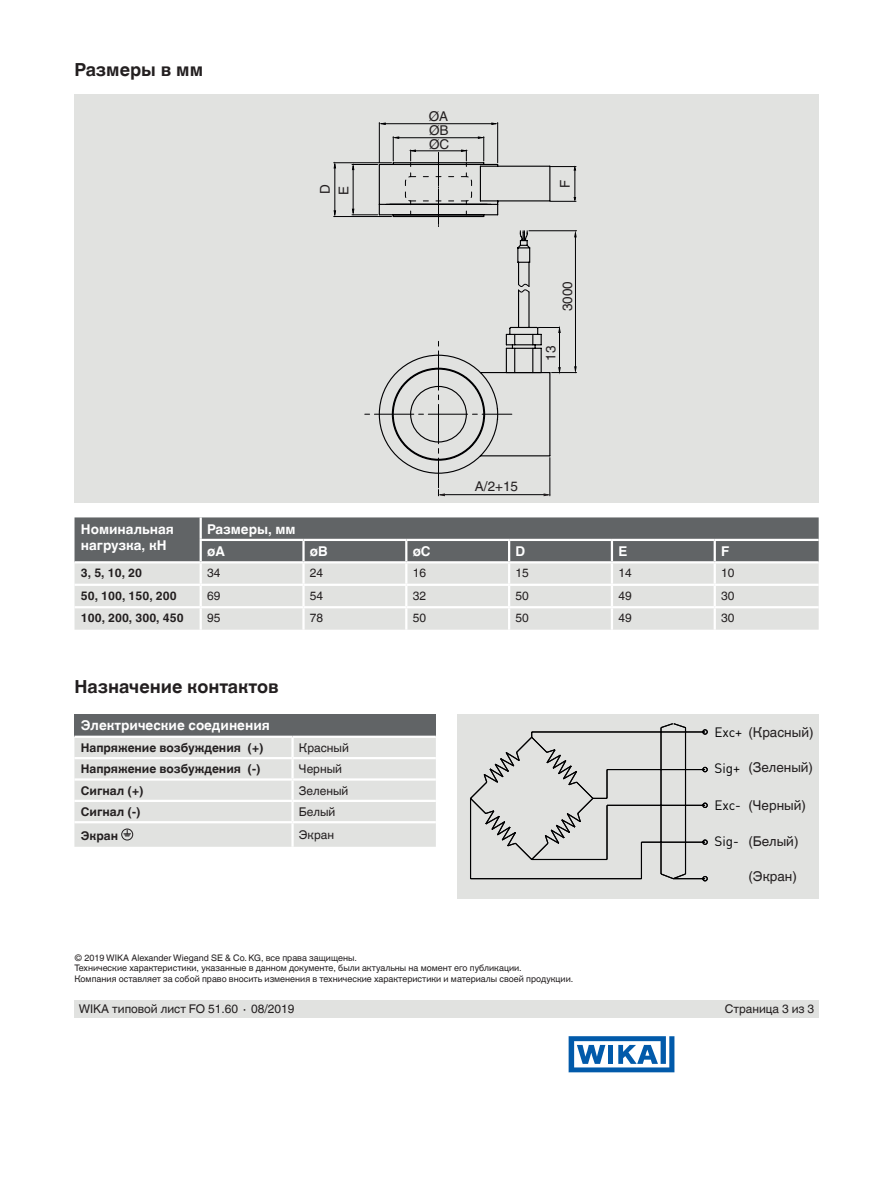
<style>
.page{position:relative;width:893px;height:1188px;background:#fff}
.page>*{position:absolute;margin:0;border:0;box-sizing:border-box;transform-origin:0 0}
.t1{font:700 18px "Helvetica World";color:#231f20}
.t2{font:700 13.5px/16.5px "Helvetica World";color:#fff}
.t3{font:13.5px/14px "Helvetica World";color:#231f20;text-align:justify}
.t4{font:13.5px "DIN";color:#000001}
.t5{font:700 12px "Helvetica World";color:#231f20}
.t6{font:12px "Helvetica World";color:#231f20}
.t7{font:9px/10.5px "Helvetica World";color:#231f20}
</style>
<div class="page">
<div style="left:74px;top:1000px;width:745px;height:18px;background:#e1e2e0"></div>
<div style="left:457px;top:714px;width:362px;height:185px;background:#e1e2e0"></div>
<svg style="left:569px;top:1036px;width:105px;height:36px"></svg>
<div style="left:74px;top:94px;width:745px;height:408px;background:#e1e2e0"></div>
<svg style="left:470px;top:723px;width:238px;height:159px"></svg>
<svg style="left:378px;top:162px;width:173px;height:312px"></svg>
<hr style="left:379px;top:123px;width:1px;height:40px;background:#000002">
<hr style="left:497px;top:123px;width:1px;height:40px;background:#000002">
<hr style="left:383px;top:123px;width:111px;height:1px;background:#000002">
<svg style="left:378px;top:122px;width:8px;height:3px"></svg>
<svg style="left:491px;top:122px;width:8px;height:3px"></svg>
<svg style="left:390px;top:136px;width:97px;height:91px"></svg>
<hr style="left:353px;top:169px;width:1px;height:42px;background:#000002">
<svg style="left:352px;top:163px;width:26px;height:7px"></svg>
<svg style="left:352px;top:208px;width:26px;height:8px"></svg>
<hr style="left:334px;top:162px;width:58px;height:1px;background:#000002">
<hr style="left:334px;top:216px;width:58px;height:1px;background:#000002">
<hr style="left:335px;top:167px;width:1px;height:45px;background:#000002">
<svg style="left:333px;top:161px;width:3px;height:8px"></svg>
<svg style="left:333px;top:210px;width:3px;height:8px"></svg>
<svg style="left:518px;top:230px;width:11px;height:62px"></svg>
<hr style="left:559px;top:332px;width:1px;height:37px;background:#000002">
<hr style="left:529px;top:230px;width:48px;height:1px;background:#000002">
<svg style="left:538px;top:324px;width:23px;height:9px"></svg>
<hr style="left:575px;top:235px;width:1px;height:133px;background:#000002">
<svg style="left:574px;top:230px;width:3px;height:8px"></svg>
<svg style="left:552px;top:366px;width:25px;height:8px"></svg>
<hr style="left:550px;top:458px;width:1px;height:38px;background:#000002">
<hr style="left:443px;top:494px;width:103px;height:1px;background:#000002">
<svg style="left:365px;top:341px;width:147px;height:156px"></svg>
<svg style="left:543px;top:493px;width:8px;height:4px"></svg>
<hr style="left:575px;top:169px;width:1px;height:30px;background:#000002">
<svg style="left:550px;top:164px;width:26px;height:7px"></svg>
<svg style="left:550px;top:197px;width:26px;height:6px"></svg>
<div style="left:75px;top:517px;width:744px;height:44px;background:#616466"></div>
<div style="left:75px;top:563px;width:744px;height:67px;background:#e1e2e0"></div>
<hr style="left:200px;top:517px;width:2px;height:22px;background:#fff">
<hr style="left:200px;top:539px;width:103px;height:2px;background:#fff">
<hr style="left:200px;top:541px;width:2px;height:20px;background:#fff">
<hr style="left:303px;top:539px;width:103px;height:2px;background:#fff">
<hr style="left:302px;top:541px;width:3px;height:20px;background:#fff">
<hr style="left:406px;top:539px;width:103px;height:2px;background:#fff">
<hr style="left:405px;top:541px;width:2px;height:20px;background:#fff">
<hr style="left:509px;top:539px;width:103px;height:2px;background:#fff">
<hr style="left:508px;top:541px;width:2px;height:20px;background:#fff">
<hr style="left:612px;top:539px;width:103px;height:2px;background:#fff">
<hr style="left:611px;top:541px;width:2px;height:20px;background:#fff">
<hr style="left:715px;top:539px;width:104px;height:2px;background:#fff">
<hr style="left:714px;top:541px;width:2px;height:20px;background:#fff">
<hr style="left:200px;top:563px;width:2px;height:21px;background:#fff">
<hr style="left:302px;top:563px;width:3px;height:21px;background:#fff">
<hr style="left:405px;top:563px;width:2px;height:21px;background:#fff">
<hr style="left:508px;top:563px;width:2px;height:21px;background:#fff">
<hr style="left:611px;top:563px;width:2px;height:21px;background:#fff">
<hr style="left:714px;top:563px;width:2px;height:21px;background:#fff">
<hr style="left:75px;top:584px;width:126px;height:2px;background:#fff">
<hr style="left:201px;top:584px;width:102px;height:2px;background:#fff">
<hr style="left:200px;top:586px;width:2px;height:20px;background:#fff">
<hr style="left:303px;top:584px;width:103px;height:2px;background:#fff">
<hr style="left:302px;top:586px;width:3px;height:20px;background:#fff">
<hr style="left:406px;top:584px;width:103px;height:2px;background:#fff">
<hr style="left:405px;top:586px;width:2px;height:20px;background:#fff">
<hr style="left:509px;top:584px;width:103px;height:2px;background:#fff">
<hr style="left:508px;top:586px;width:2px;height:20px;background:#fff">
<hr style="left:612px;top:584px;width:103px;height:2px;background:#fff">
<hr style="left:611px;top:586px;width:2px;height:20px;background:#fff">
<hr style="left:715px;top:584px;width:104px;height:2px;background:#fff">
<hr style="left:714px;top:586px;width:2px;height:20px;background:#fff">
<hr style="left:75px;top:606px;width:126px;height:2px;background:#fff">
<hr style="left:201px;top:606px;width:102px;height:2px;background:#fff">
<hr style="left:200px;top:608px;width:2px;height:22px;background:#fff">
<hr style="left:303px;top:606px;width:103px;height:2px;background:#fff">
<hr style="left:302px;top:608px;width:3px;height:22px;background:#fff">
<hr style="left:406px;top:606px;width:103px;height:2px;background:#fff">
<hr style="left:405px;top:608px;width:2px;height:22px;background:#fff">
<hr style="left:509px;top:606px;width:103px;height:2px;background:#fff">
<hr style="left:508px;top:608px;width:2px;height:22px;background:#fff">
<hr style="left:612px;top:606px;width:103px;height:2px;background:#fff">
<hr style="left:611px;top:608px;width:2px;height:22px;background:#fff">
<hr style="left:715px;top:606px;width:104px;height:2px;background:#fff">
<hr style="left:714px;top:608px;width:2px;height:22px;background:#fff">
<div style="left:74px;top:714px;width:362px;height:23px;background:#616466"></div>
<hr style="left:74px;top:736px;width:219px;height:2px;background:#fff">
<hr style="left:293px;top:736px;width:143px;height:2px;background:#fff">
<svg style="left:74px;top:738px;width:362px;height:109px;background:#e3e4e2"></svg>
<h1 class="t1" style="left:75px;top:60px;width:130px">Размеры в мм</h1>
<h2 class="t3" style="left:316px;top:195px;width:12px;line-height:18.8px;rotate:-90deg">D<br>E</h2>
<h2 class="t3" style="left:429px;top:109px;width:22px">ØA ØB ØC</h2>
<h2 class="t3" style="left:558px;top:188px;width:10px;rotate:-90deg">F</h2>
<h2 class="t3" style="left:561px;top:311px;width:32px;rotate:-90deg">3000</h2>
<h2 class="t3" style="left:544px;top:361px;width:17px;rotate:-90deg">13</h2>
<h2 class="t2" style="left:81px;top:521px;width:95px">Номинальная нагрузка, кН</h2>
<h2 class="t2" style="left:207px;top:518px;width:90px;line-height:22.5px">Размеры, мм øA</h2>
<h2 class="t3" style="left:475px;top:479px;width:45px">A/2+15</h2>
<h2 class="t2" style="left:310px;top:543px;width:19px">øB</h2>
<h2 class="t2" style="left:413px;top:543px;width:20px">øC</h2>
<h2 class="t2" style="left:515px;top:543px;width:11px">D</h2>
<h2 class="t2" style="left:618px;top:543px;width:10px">E</h2>
<h2 class="t2" style="left:721px;top:543px;width:10px">F</h2>
<h3 class="t5" style="left:81px;top:566px;width:63px">3, 5, 10, 20</h3>
<h3 class="t6" style="left:207px;top:566px;width:15px">34</h3>
<h3 class="t6" style="left:310px;top:566px;width:15px">24</h3>
<h3 class="t6" style="left:413px;top:566px;width:15px">16</h3>
<h3 class="t6" style="left:515px;top:566px;width:15px">15</h3>
<h3 class="t6" style="left:618px;top:566px;width:15px">14</h3>
<h3 class="t6" style="left:721px;top:566px;width:15px">10</h3>
<h3 class="t5" style="left:81px;top:589px;width:97px">50, 100, 150, 200</h3>
<h3 class="t6" style="left:207px;top:589px;width:15px">69</h3>
<h3 class="t6" style="left:310px;top:589px;width:15px">54</h3>
<h3 class="t6" style="left:413px;top:589px;width:15px">32</h3>
<h3 class="t6" style="left:516px;top:589px;width:15px">50</h3>
<h3 class="t6" style="left:618px;top:589px;width:15px">49</h3>
<h3 class="t6" style="left:721px;top:589px;width:15px">30</h3>
<h3 class="t5" style="left:81px;top:611px;width:104px">100, 200, 300, 450</h3>
<h3 class="t6" style="left:207px;top:611px;width:15px">95</h3>
<h3 class="t6" style="left:310px;top:611px;width:15px">78</h3>
<h3 class="t6" style="left:413px;top:611px;width:15px">50</h3>
<h3 class="t6" style="left:516px;top:611px;width:15px">50</h3>
<h3 class="t6" style="left:618px;top:611px;width:15px">49</h3>
<h3 class="t6" style="left:721px;top:611px;width:15px">30</h3>
<h1 class="t1" style="left:75px;top:676px;width:206px">Назначение контактов</h1>
<h2 class="t2" style="left:81px;top:717px;width:191px">Электрические соединения</h2>
<h3 class="t5" style="left:81px;top:741px;width:184px">Напряжение возбуждения (+)</h3>
<h3 class="t6" style="left:299px;top:741px;width:51px">Красный</h3>
<h3 class="t5" style="left:81px;top:762px;width:181px">Напряжение возбуждения (-)</h3>
<h3 class="t6" style="left:299px;top:762px;width:45px">Черный</h3>
<h3 class="t5" style="left:81px;top:783px;width:64px">Сигнал (+)</h3>
<h3 class="t6" style="left:299px;top:783px;width:51px">Зеленый</h3>
<h3 class="t5" style="left:81px;top:805px;width:61px">Сигнал (-)</h3>
<h3 class="t6" style="left:299px;top:805px;width:38px">Белый</h3>
<h3 class="t5" style="left:81px;top:829px;width:39px">Экран</h3>
<h3 class="t6" style="left:299px;top:828px;width:37px">Экран</h3>
<p class="t7" style="left:74px;top:952px;width:500px">© 2019 WIKA Alexander Wiegand SE &amp; Co. KG, все права защищены.<br>Технические характеристики, указанные в данном документе, были актуальны на момент его публикации.<br>Компания оставляет за собой право вносить изменения в технические характеристики и материалы своей продукции.</p>
<h2 class="t3" style="left:748px;top:725px;width:67px">(Красный)</h2>
<h2 class="t3" style="left:748px;top:761px;width:66px">(Зеленый)</h2>
<h2 class="t3" style="left:748px;top:798px;width:59px">(Черный)</h2>
<h2 class="t3" style="left:748px;top:835px;width:52px">(Белый)</h2>
<h2 class="t3" style="left:748px;top:869px;width:50px">(Экран)</h2>
<h2 class="t4" style="left:714px;top:724px;width:29px">Exc+</h2>
<h2 class="t4" style="left:714px;top:760px;width:27px">Sig+</h2>
<h2 class="t4" style="left:714px;top:797px;width:28px">Exc-</h2>
<h2 class="t4" style="left:714px;top:833px;width:26px">Sig-</h2>
<h3 class="t6" style="left:79px;top:1002px;width:217px">WIKA типовой лист FO 51.60 ∙ 08/2019</h3>
<h3 class="t6" style="left:725px;top:1002px;width:91px">Страница 3 из 3</h3>
</div>
